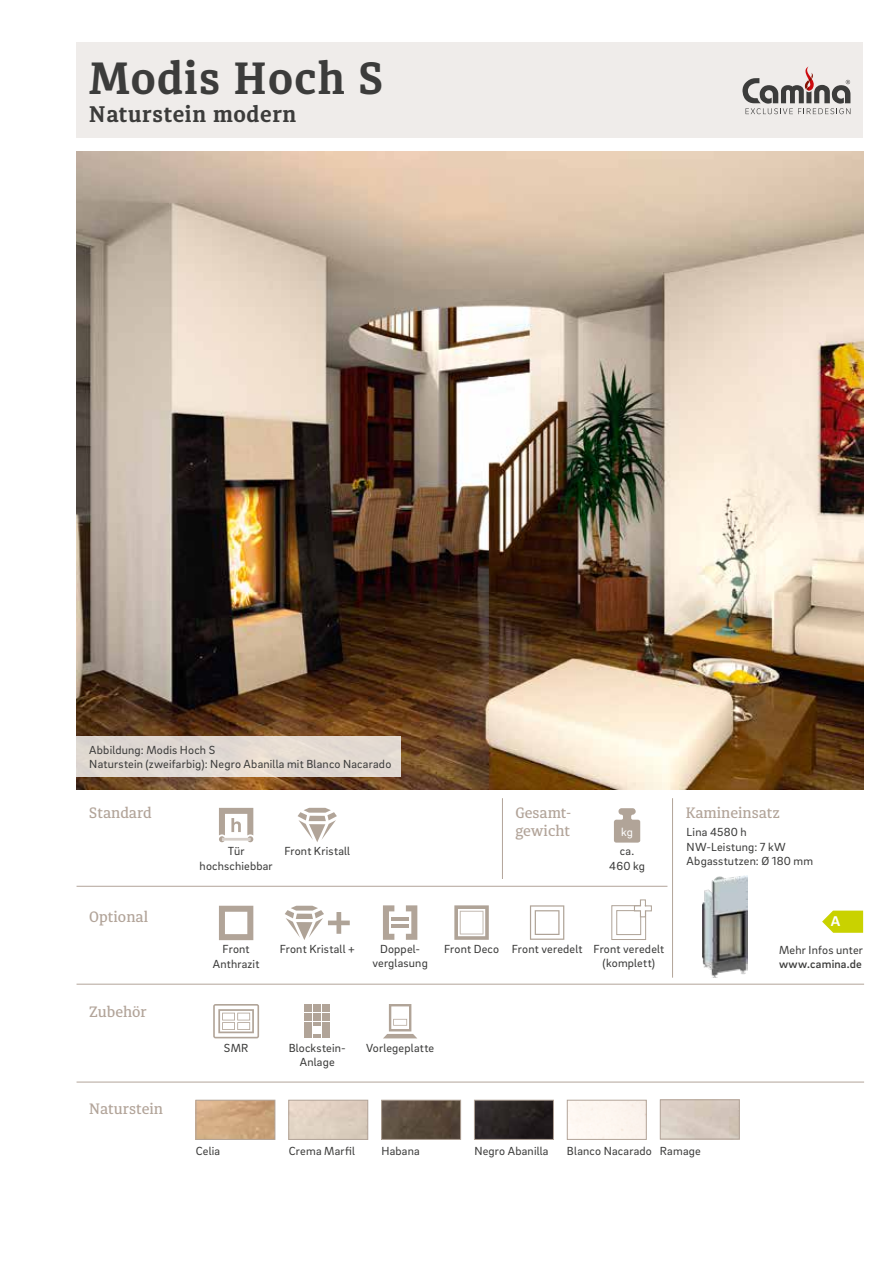
<style>
.page{position:relative;width:893px;height:1263px;background:#fff}
.page>*{position:absolute;margin:0;border:0;box-sizing:border-box;transform-origin:0 0}
.t1{font:700 45px "Diaria Pro";letter-spacing:.03em;color:#3c3c3b}
.t2{font:700 22.5px "Diaria Pro";letter-spacing:.03em;color:#3c3c3b}
.t3{font:700 15.75px "Calibri";color:#fff}
.t4{font:500 15px/18px "Diaria Pro";color:#b2a499}
.t5{font:12px/14.4px "Brix Sans";letter-spacing:.015em;color:#3c3c3b}
.t6{font:12px/14.4px "Brix Sans";letter-spacing:.015em;color:#3b3b3a;text-align:center}
.t7{font:500 12px "Brix Sans";letter-spacing:.015em;color:#3c3c3b}
.t8{font:12px "Brix Sans";color:#fff}
</style>
<div class="page">
<div style="left:77px;top:43px;width:786px;height:95px;background:#efecea"></div>
<div style="left:660px;top:1099px;width:80px;height:40px;border:1px solid #b2a499"></div>
<div style="left:567px;top:1100px;width:80px;height:40px;border:1px solid #b2a499"></div>
<img style="left:198px;top:1102px;width:75px;height:36px">
<div style="left:196px;top:1100px;width:79px;height:40px;border:1px solid #b2a499"></div>
<img style="left:383px;top:1102px;width:76px;height:36px">
<div style="left:381px;top:1100px;width:80px;height:40px;border:1px solid #b2a499"></div>
<div style="left:288px;top:1100px;width:80px;height:40px;border:1px solid #b2a499"></div>
<img style="left:476px;top:1102px;width:76px;height:36px">
<div style="left:474px;top:1100px;width:80px;height:40px;border:1px solid #b2a499"></div>
<hr style="left:77px;top:984px;width:787px;height:1px;background:#b2a499">
<hr style="left:77px;top:1082px;width:787px;height:1px;background:#b2a499">
<hr style="left:672px;top:798px;width:1px;height:180px;background:#b2a499">
<hr style="left:77px;top:886px;width:590px;height:1px;background:#b2a499">
<svg style="left:614px;top:808px;width:26px;height:35px"></svg>
<hr style="left:502px;top:798px;width:1px;height:81px;background:#b2a499">
<svg style="left:742px;top:66px;width:108px;height:48px"></svg>
<img style="left:77px;top:152px;width:786px;height:637px">
<div style="left:77px;top:737px;width:324px;height:40px;background:#e1d9d2"></div>
<svg style="left:219px;top:808px;width:34px;height:34px"></svg>
<svg style="left:298px;top:808px;width:39px;height:34px"></svg>
<svg style="left:213px;top:1004px;width:46px;height:34px"></svg>
<div style="left:322px;top:1004px;width:8px;height:8px;background:#b1a498"></div>
<div style="left:322px;top:1013px;width:8px;height:8px;background:#b1a498"></div>
<div style="left:322px;top:1021px;width:8px;height:8px;background:#b1a498"></div>
<div style="left:322px;top:1030px;width:8px;height:8px;background:#b1a498"></div>
<div style="left:304px;top:1004px;width:8px;height:8px;background:#b1a498"></div>
<div style="left:304px;top:1013px;width:8px;height:8px;background:#b1a498"></div>
<div style="left:304px;top:1021px;width:8px;height:8px;background:#b1a498"></div>
<div style="left:304px;top:1030px;width:8px;height:8px;background:#b1a498"></div>
<div style="left:313px;top:1004px;width:8px;height:8px;background:#b1a498"></div>
<div style="left:313px;top:1013px;width:8px;height:8px;background:#b1a498"></div>
<svg style="left:313px;top:1022px;width:8px;height:3px"></svg>
<svg style="left:313px;top:1034px;width:8px;height:4px"></svg>
<svg style="left:383px;top:1004px;width:34px;height:34px"></svg>
<svg style="left:219px;top:906px;width:34px;height:34px"></svg>
<svg style="left:406px;top:905px;width:11px;height:35px"></svg>
<svg style="left:383px;top:905px;width:11px;height:35px"></svg>
<hr style="left:392px;top:917px;width:17px;height:4px;background:#b1a498">
<hr style="left:392px;top:924px;width:17px;height:4px;background:#b1a498">
<svg style="left:285px;top:906px;width:65px;height:34px"></svg>
<svg style="left:454px;top:905px;width:35px;height:35px"></svg>
<svg style="left:530px;top:905px;width:34px;height:35px"></svg>
<svg style="left:611px;top:899px;width:41px;height:41px"></svg>
<img style="left:702px;top:875px;width:45px;height:103px">
<svg style="left:822px;top:910px;width:41px;height:23px"></svg>
<h1 class="t1" style="left:89px;top:51px;width:295px">Modis Hoch S</h1>
<h2 class="t2" style="left:89px;top:100px;width:209px">Naturstein modern</h2>
<p class="t5" style="left:89px;top:742px;width:304px">Abbildung: Modis Hoch S<br>Naturstein (zweifarbig): Negro Abanilla mit Blanco Nacarado</p>
<p class="t4" style="left:89px;top:803px;width:64px">Standard</p>
<p class="t4" style="left:89px;top:907px;width:60px">Optional</p>
<p class="t6" style="left:200px;top:844px;width:75px">Tür hochschiebbar</p>
<p class="t6" style="left:284px;top:844px;width:67px">Front Kristall</p>
<p class="t4" style="left:515px;top:804px;width:57px">Gesamt&shy;gewicht</p>
<p class="t8" style="left:621px;top:824px;width:13px">kg</p>
<p class="t5" style="left:609px;top:844px;width:37px;text-align:center">ca.<br>460 kg</p>
<p class="t4" style="left:89px;top:1002px;width:59px">Zubehör</p>
<p class="t4" style="left:89px;top:1100px;width:75px">Naturstein</p>
<p class="t6" style="left:213px;top:941px;width:48px">Front<br>Anthrazit</p>
<p class="t6" style="left:372px;top:941px;width:57px">Doppel&shy;verglasung</p>
<p class="t6" style="left:280px;top:941px;width:77px">Front Kristall +</p>
<p class="t6" style="left:603px;top:941px;width:63px;text-align:left;text-indent:-159px">Front Deco Front veredelt Front veredelt (komplett)</p>
<p class="t6" style="left:224px;top:1040px;width:26px">SMR</p>
<p class="t6" style="left:289px;top:1040px;width:59px">Blockstein-<br>Anlage</p>
<p class="t6" style="left:366px;top:1040px;width:70px">Vorlegeplatte</p>
<p class="t4" style="left:686px;top:804px;width:96px">Kamineinsatz</p>
<p class="t5" style="left:687px;top:824px;width:128px">Lina 4580 h<br>NW-Leistung: 7 kW<br>Abgasstutzen: Ø 180 mm</p>
<h3 class="t3" style="left:831px;top:911px;width:11px">A</h3>
<p class="t5" style="left:779px;top:942px;width:85px">Mehr Infos unter</p>
<p class="t7" style="left:779px;top:956px;width:84px">www.camina.de</p>
<p class="t5" style="left:196px;top:1143px;width:26px">Celia</p>
<p class="t5" style="left:289px;top:1143px;width:68px">Crema Marfil</p>
<p class="t5" style="left:381px;top:1143px;width:40px">Habana</p>
<p class="t5" style="left:474px;top:1143px;width:76px">Negro Abanilla</p>
<p class="t5" style="left:567px;top:1143px;width:135px">Blanco Nacarado Ramage</p>
</div>
